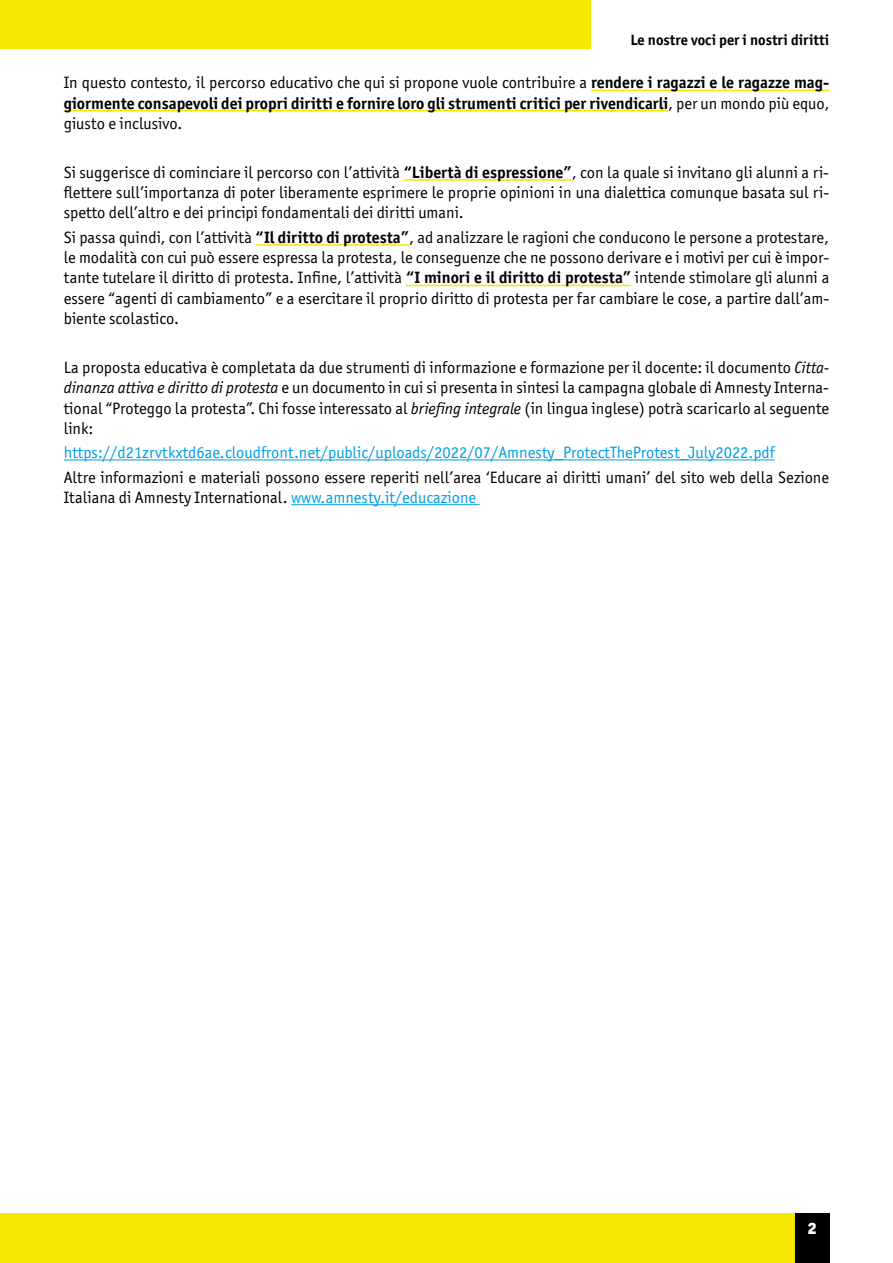
<style>
.page{position:relative;width:893px;height:1263px;background:#fff}
.page>*{position:absolute;margin:0;border:0;box-sizing:border-box;transform-origin:0 0}
.t1{font:16.5px/20.2px "Officina Sans ITC Pro";color:#000;text-align:justify}
.t2{font:700 16.5px/20.2px "Officina Sans ITC Pro";color:#000;text-align:justify}
.t3{font:16.5px "Officina Sans ITC Pro";color:#009ee3}
.t4{font:900 16.5px "Officina Sans ITC Pro";color:#fff}
.t5{font:700 15px "Officina Sans ITC Pro";color:#000}
.s1{font-weight:400}
.s2{font-weight:700}
.s3{font-style:italic}
.s4{color:#009ee3}
</style>
<div class="page">
<div style="left:0;top:1214px;width:812px;height:49px;background:#f6e700"></div>
<div style="left:795px;top:1214px;width:34px;height:49px;background:#000"></div>
<div style="left:0;top:0;width:591px;height:49px;background:#f6e700"></div>
<hr style="left:591px;top:90px;width:238px;height:1px;background:#f6e700">
<hr style="left:64px;top:110px;width:604px;height:1px;background:#f6e700">
<hr style="left:404px;top:179px;width:168px;height:2px;background:#f6e700">
<hr style="left:255px;top:244px;width:154px;height:2px;background:#f6e700">
<hr style="left:406px;top:285px;width:225px;height:1px;background:#f6e700">
<hr style="left:64px;top:459px;width:711px;height:1px;background:#009ee3">
<hr style="left:291px;top:504px;width:189px;height:1px;background:#009ee3">
<p class="t5" style="left:630px;top:30px;width:200px">Le nostre voci per i nostri diritti</p>
<p class="t2" style="left:64px;top:73px;width:767px"><span class="s1">In questo contesto, il percorso educativo che qui si propone vuole contribuire a</span> rendere i ragazzi e le ragazze mag&shy;giormente consapevoli dei propri diritti e fornire loro gli strumenti critici per rivendicarli<span class="s1">, per un mondo più equo, giusto e inclusivo.</span></p>
<p class="t1" style="left:64px;top:162px;width:767px">Si suggerisce di cominciare il percorso con l’attività <span class="s2">“Libertà di espressione”</span>, con la quale si invitano gli alunni a ri&shy;flettere sull’importanza di poter liberamente esprimere le proprie opinioni in una dialettica comunque basata sul ri&shy;spetto dell’altro e dei principi fondamentali dei diritti umani.</p>
<p class="t1" style="left:64px;top:227px;width:767px">Si passa quindi, con l’attività <span class="s2">“Il diritto di protesta”</span>, ad analizzare le ragioni che conducono le persone a protestare, le modalità con cui può essere espressa la protesta, le conseguenze che ne possono derivare e i motivi per cui è impor&shy;tante tutelare il diritto di protesta. Infine, l’attività <span class="s2">“I minori e il diritto di protesta”</span> intende stimolare gli alunni a essere “agenti di cambiamento” e a esercitare il proprio diritto di protesta per far cambiare le cose, a partire dall’am&shy;biente scolastico.</p>
<p class="t1" style="left:64px;top:357px;width:767px">La proposta educativa è completata da due strumenti di informazione e formazione per il docente: il documento <span class="s3">Citta&shy;dinanza attiva e diritto di protesta</span> e un documento in cui si presenta in sintesi la campagna globale di Amnesty Interna&shy;tional “Proteggo la protesta”. Chi fosse interessato al <span class="s3">briefing integrale</span> (in lingua inglese) potrà scaricarlo al seguente link:</p>
<p class="t3" style="left:64px;top:443px;width:712px">https://d21zrvtkxtd6ae.cloudfront.net/public/uploads/2022/07/Amnesty_ProtectTheProtest_July2022.pdf</p>
<p class="t1" style="left:64px;top:467px;width:767px">Altre informazioni e materiali possono essere reperiti nell’area ‘Educare ai diritti umani’ del sito web della Sezione<br>Italiana di Amnesty International. <span class="s4">www.amnesty.it/educazione</span></p>
<p class="t4" style="left:807px;top:1217px;width:11px">2</p>
</div>
